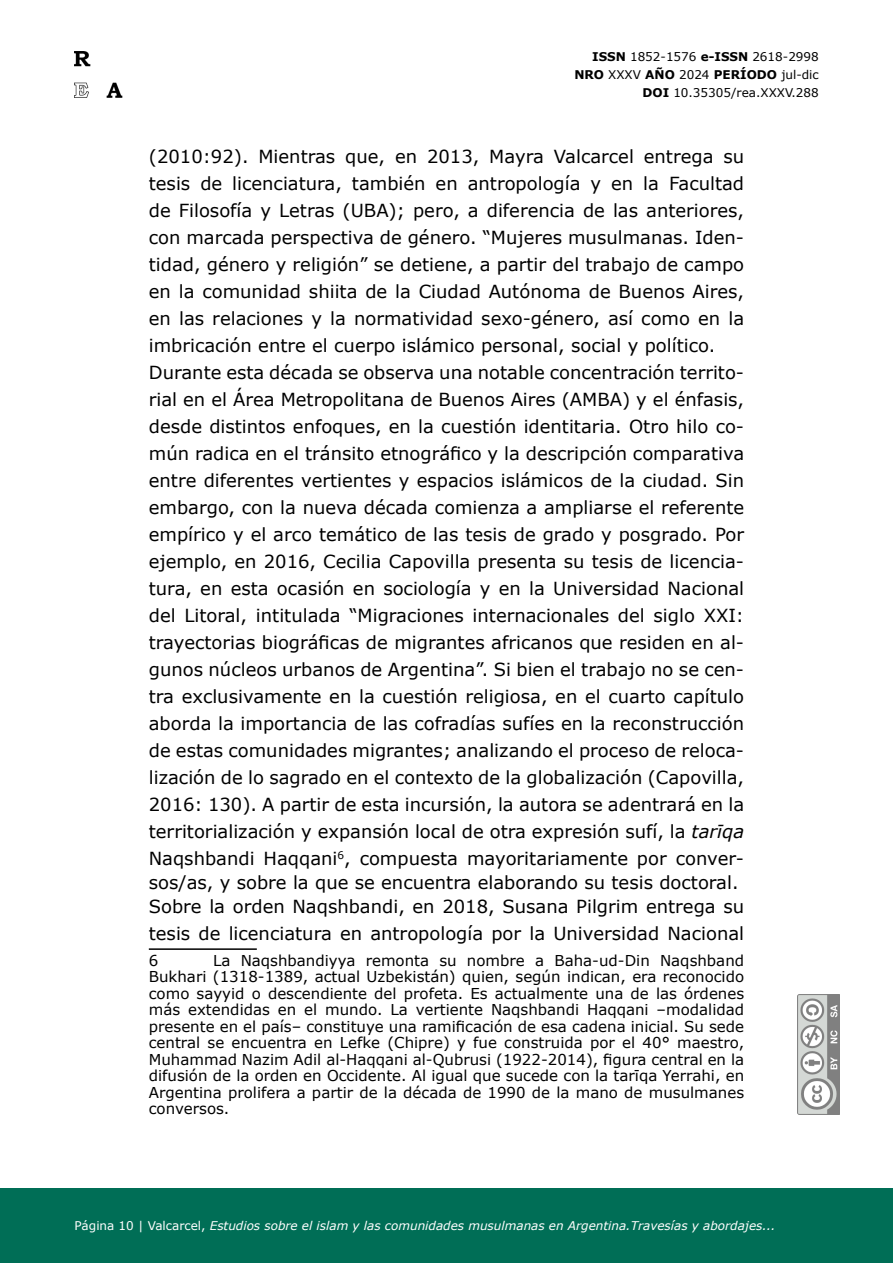
<style>
.page{position:relative;width:893px;height:1263px;background:#fff}
.page>*{position:absolute;margin:0;border:0;box-sizing:border-box;transform-origin:0 0}
.t1{font:18px/27px "Verdana";color:#000;text-align:justify}
.Notas_a_pie{font:15px/16.5px "Verdana";color:#000;text-align:justify}
.t2{font:italic 12px "Verdana";color:#fff}
.t3{font:12px/18px "Verdana";color:#000;text-align:right}
.s1{font-weight:700}
.s2{font-style:italic}
.s3{font-style:normal}
</style>
<div class="page">
<img style="left:798px;top:994px;width:42px;height:120px">
<div style="left:0;top:1188px;width:893px;height:75px;background:#006e56"></div>
<img style="left:74px;top:52px;width:49px;height:45px">
<hr style="left:149px;top:948px;width:108px;height:2px;background:#000">
<p class="t3" style="left:574px;top:48px;width:246px"><span class="s1">ISSN</span> 1852-1576 <span class="s1">e-ISSN</span> 2618-2998<br><span class="s1">NRO</span> XXXV <span class="s1">AÑO</span> 2024 <span class="s1">PERÍODO</span> jul-dic<br><span class="s1">DOI</span> 10.35305/rea.XXXV.288</p>
<p class="t1" style="left:149px;top:143px;width:597px">(2010:92). Mientras que, en 2013, Mayra Valcarcel entrega su tesis de licenciatura, también en antropología y en la Facultad de Filosofía y Letras (UBA); pero, a diferencia de las anteriores, con marcada perspectiva de género. “Mujeres musulmanas. Iden&shy;tidad, género y religión” se detiene, a partir del trabajo de campo en la comunidad shiita de la Ciudad Autónoma de Buenos Aires, en las relaciones y la normatividad sexo-género, así como en la imbricación entre el cuerpo islámico personal, social y político.</p>
<p class="t1" style="left:149px;top:359px;width:597px">Durante esta década se observa una notable concentración territo&shy;rial en el Área Metropolitana de Buenos Aires (AMBA) y el énfasis, desde distintos enfoques, en la cuestión identitaria. Otro hilo co&shy;mún radica en el tránsito etnográfico y la descripción comparativa entre diferentes vertientes y espacios islámicos de la ciudad. Sin embargo, con la nueva década comienza a ampliarse el referente empírico y el arco temático de las tesis de grado y posgrado. Por ejemplo, en 2016, Cecilia Capovilla presenta su tesis de licencia&shy;tura, en esta ocasión en sociología y en la Universidad Nacional del Litoral, intitulada “Migraciones internacionales del siglo XXI: trayectorias biográficas de migrantes africanos que residen en al&shy;gunos núcleos urbanos de Argentina”. Si bien el trabajo no se cen&shy;tra exclusivamente en la cuestión religiosa, en el cuarto capítulo aborda la importancia de las cofradías sufíes en la reconstrucción de estas comunidades migrantes; analizando el proceso de reloca&shy;lización de lo sagrado en el contexto de la globalización (Capovilla, 2016: 130). A partir de esta incursión, la autora se adentrará en la territorialización y expansión local de otra expresión sufí, la <span class="s2">tarīqa </span>Naqshbandi Haqqani<sup>6</sup>, compuesta mayoritariamente por conver-</p>
<p class="t1" style="left:149px;top:869px;width:591px">sos/as, y sobre la que se encuentra elaborando su tesis doctoral.</p>
<p class="t1" style="left:149px;top:893px;width:597px">Sobre la orden Naqshbandi, en 2018, Susana Pilgrim entrega su tesis de licenciatura en antropología por la Universidad Nacional</p>
<p class="Notas_a_pie" style="left:149px;top:952px;width:11px">6</p>
<p class="Notas_a_pie" style="left:149px;top:952px;width:597px;text-indent:64px">La Naqshbandiyya remonta su nombre a Baha-ud-Din Naqshband Bukhari (1318-1389, actual Uzbekistán) quien, según indican, era reconocido como sayyid o descendiente del profeta. Es actualmente una de las órdenes más extendidas en el mundo. La vertiente Naqshbandi Haqqani –modalidad presente en el país– constituye una ramificación de esa cadena inicial. Su sede central se encuentra en Lefke (Chipre) y fue construida por el 40° maestro, Muhammad Nazim Adil al-Haqqani al-Qubrusi (1922-2014), figura central en la difusión de la orden en Occidente. Al igual que sucede con la tarīqa Yerrahi, en Argentina prolifera a partir de la década de 1990 de la mano de musulmanes conversos.</p>
<p class="t2" style="left:74px;top:1217px;width:703px"><span class="s3">Página 10 | Valcarcel,</span> Estudios sobre el islam y las comunidades musulmanas en Argentina.Travesías y abordajes...</p>
</div>
